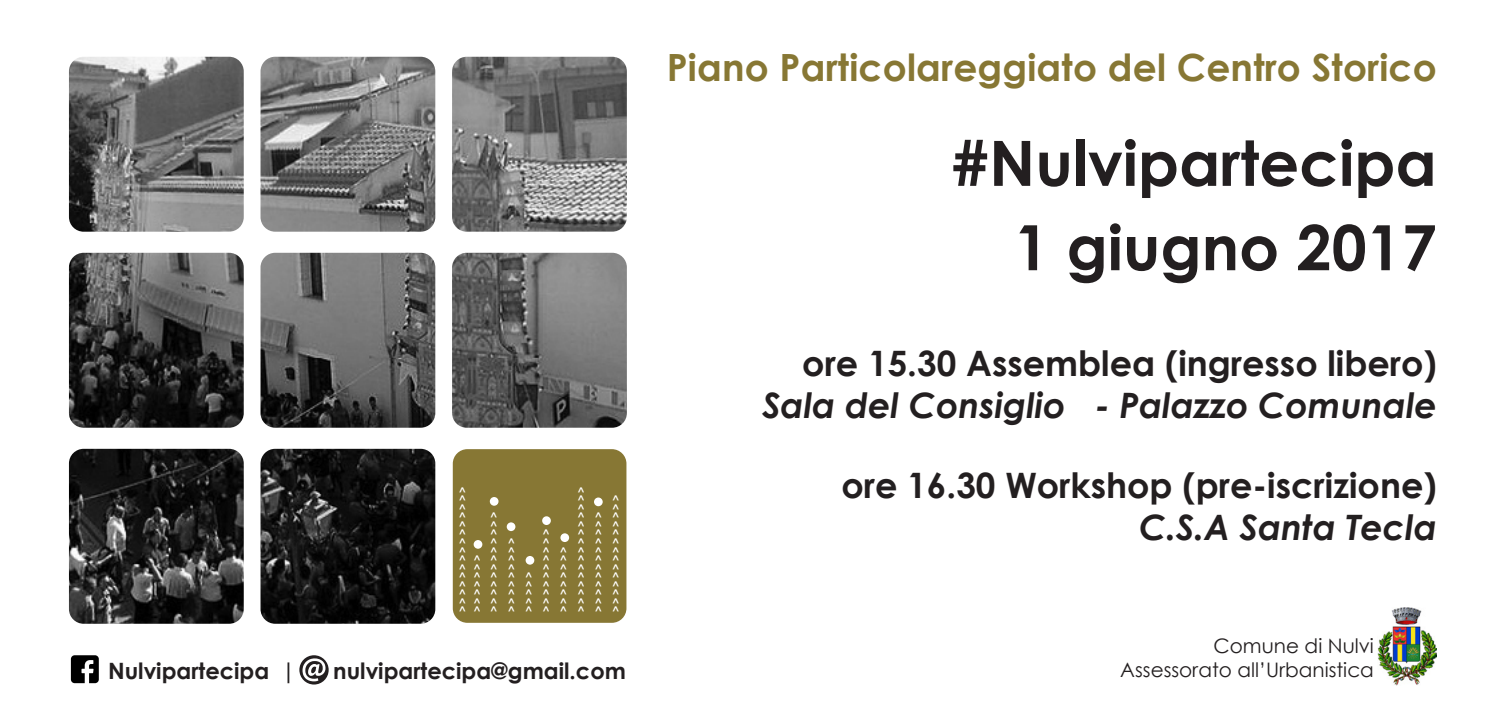
<style>
.page{position:relative;width:1489px;height:709px;background:#fff}
.page>*{position:absolute;margin:0;border:0;box-sizing:border-box;transform-origin:0 0}
.t1{font:700 62.5px "Century Gothic";color:#231f20}
.t2{font:700 37.5px "Century Gothic";letter-spacing:.005em;color:#877734}
.t3{font:700 35px "Century Gothic";color:#231f20}
.t4{font:italic 700 35px "Century Gothic";color:#231f20}
.t5{font:700 22.5px "Century Gothic";color:#231f20}
.t6{font:20px/24px "Century Gothic";color:#231f20;text-align:right}
.t7{font:800 condensed 11px/17.5px "Tw Cen";color:#fff;scale:.85 1}
</style>
<div class="page">
<img style="left:1377px;top:607px;width:59px;height:78px">
<svg style="left:68px;top:56px;width:559px;height:568px"></svg>
<div style="left:453px;top:449px;width:173px;height:174px;background:#877734;border-radius:15px"></div>
<div style="left:542px;top:516px;width:9px;height:9px;background:#fff;border-radius:50%"></div>
<div style="left:506px;top:522px;width:9px;height:9px;background:#fff;border-radius:50%"></div>
<div style="left:525px;top:556px;width:9px;height:8px;background:#fff;border-radius:50%"></div>
<div style="left:560px;top:533px;width:9px;height:9px;background:#fff;border-radius:50%"></div>
<div style="left:473px;top:540px;width:9px;height:8px;background:#fff;border-radius:50%"></div>
<div style="left:594px;top:497px;width:8px;height:9px;background:#fff;border-radius:50%"></div>
<div style="left:490px;top:497px;width:8px;height:8px;background:#fff;border-radius:50%"></div>
<svg style="left:71px;top:655px;width:28px;height:28px"></svg>
<svg style="left:299px;top:655px;width:29px;height:29px"></svg>
<p class="t7" style="left:455px;top:612px;width:149px;line-height:15px;rotate:-90deg">&gt; &gt; &gt; &gt; &gt; &gt; &gt; &gt; &gt; &gt; &gt; &gt; &gt; &gt; &gt; &gt; &gt; &gt; &gt; &gt; &gt; &gt;</p>
<p class="t7" style="left:485px;top:612px;width:149px;rotate:-90deg">&gt; &gt; &gt; &gt; &gt; &gt; &gt; &gt; &gt; &gt; &gt; &gt;<br>&gt; &gt; &gt; &gt; &gt; &gt; &gt; &gt; &gt;<br>&gt; &gt; &gt; &gt; &gt;<br>&gt; &gt; &gt; &gt; &gt; &gt; &gt; &gt; &gt; &gt;<br>&gt; &gt; &gt; &gt; &gt; &gt; &gt; &gt;<br>&gt; &gt; &gt; &gt; &gt; &gt; &gt; &gt; &gt; &gt; &gt; &gt; &gt; &gt; &gt; &gt; &gt; &gt; &gt; &gt; &gt; &gt; &gt; &gt; &gt; &gt; &gt;<br>&gt; &gt; &gt; &gt; &gt; &gt; &gt; &gt; &gt; &gt; &gt; &gt; &gt; &gt;</p>
<p class="t5" style="left:108px;top:653px;width:189px">Nulvipartecipa |</p>
<p class="t5" style="left:333px;top:653px;width:294px">nulvipartecipa@gmail.com</p>
<p class="t2" style="left:666px;top:39px;width:771px">Piano Particolareggiato del Centro Storico</p>
<p class="t1" style="left:951px;top:116px;width:486px">#Nulvipartecipa</p>
<p class="t1" style="left:1013px;top:200px;width:424px">1 giugno 2017</p>
<p class="t3" style="left:802px;top:337px;width:636px">ore 15.30 Assemblea (ingresso libero)</p>
<p class="t4" style="left:762px;top:379px;width:676px">Sala del Consiglio - Palazzo Comunale</p>
<p class="t3" style="left:841px;top:458px;width:596px">ore 16.30 Workshop (pre-iscrizione)</p>
<p class="t4" style="left:1139px;top:500px;width:299px">C.S.A Santa Tecla</p>
<p class="t6" style="left:1120px;top:633px;width:255px">Comune di Nulvi<br>Assessorato all’Urbanistica</p>
</div>
